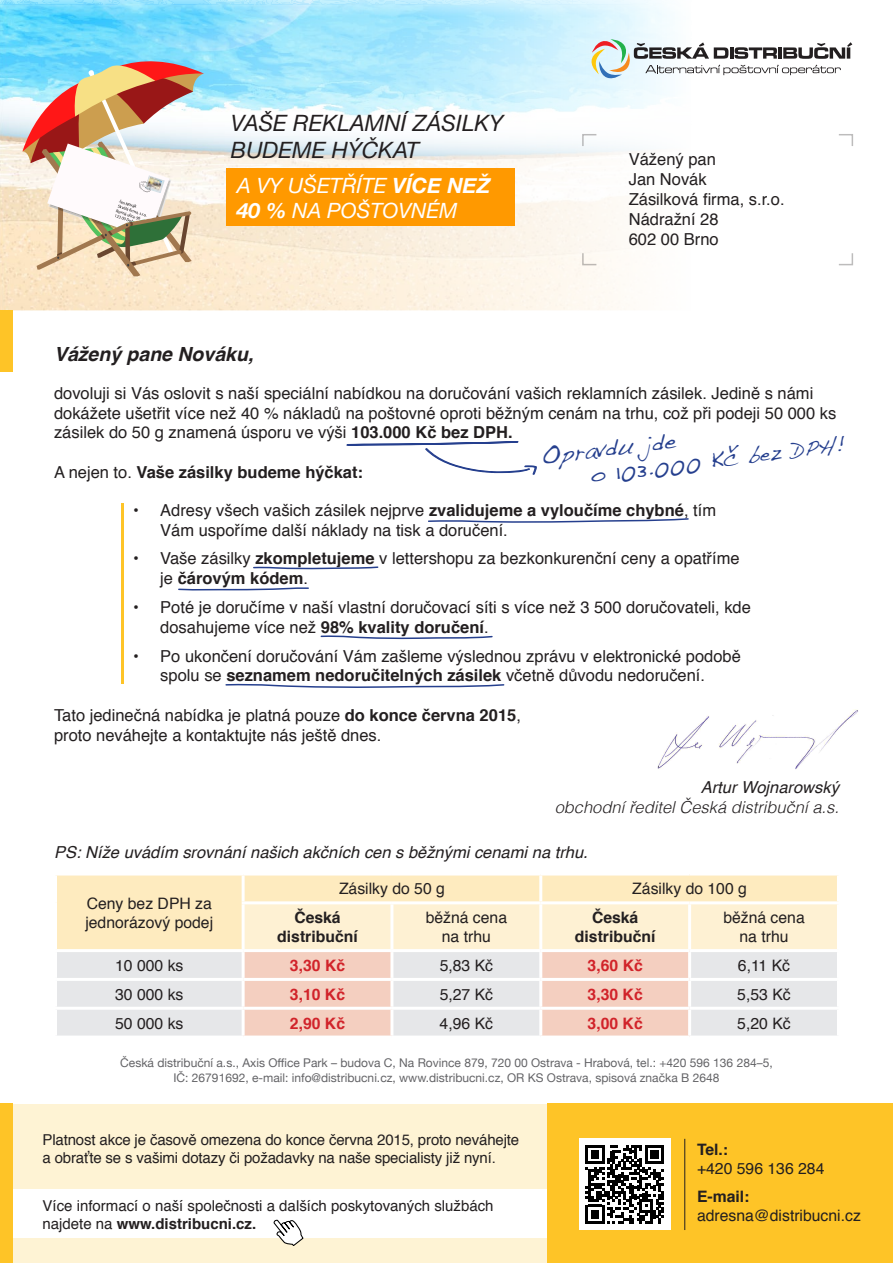
<style>
.page{position:relative;width:893px;height:1263px;background:#fff}
.page>*{position:absolute;margin:0;border:0;box-sizing:border-box;transform-origin:0 0}
.t1{font:24px/24px "Handwriting Dakota";color:#253f8e}
.t2{font:italic 22.5px/27px "Helvetica Neue";color:#231f20}
.t3{font:italic 21px/25.2px "Helvetica Neue";color:#fff}
.t4{font:italic 700 19.5px "Helvetica";color:#231f20}
.t5{font:16.5px/19.8px "Helvetica";color:#231f20}
.t6{font:italic 16.5px "Helvetica";color:#231f20}
.t7{font:italic 300 16.5px "Helvetica";color:#231f20}
.t8{font:700 16.5px "Helvetica";color:#231f20}
.t9{font:15.75px/18.9px "Helvetica";color:#231f20;text-align:center}
.t10{font:700 15.75px/18.9px "Helvetica";color:#231f20;text-align:center}
.t11{font:700 15.75px "Helvetica";color:#d1232a}
.t12{font:15px/18px "Helvetica";letter-spacing:-.01em;color:#231f20}
.t13{font:12px/14.4px "Helvetica Neue";color:#636366;text-align:center}
.t14{font:4.2px "Myriad Pro";color:#000}
.s1{font-weight:700}
.s2{font-weight:400}
.s3{font-size:21px}
</style>
<div class="page">
<div style="left:11px;top:1104px;width:882px;height:159px;background:#fef3d4"></div>
<hr style="left:121px;top:503px;width:2px;height:181px;background:#fec427">
<img style="left:0;top:0;width:667px;height:310px">
<div style="left:0;top:1189px;width:577px;height:49px;background:#fff"></div>
<div style="left:548px;top:1103px;width:345px;height:160px;background:#fec427"></div>
<div style="left:0;top:1104px;width:13px;height:159px;background:#fec427"></div>
<div style="left:0;top:310px;width:13px;height:62px;background:#fec427"></div>
<div style="left:579px;top:1139px;width:91px;height:91px;background:#fff"></div>
<svg style="left:586px;top:1145px;width:78px;height:78px"></svg>
<hr style="left:684px;top:1139px;width:1px;height:91px;background:#231f20">
<svg style="left:337px;top:0;width:515px;height:78px"></svg>
<div style="left:57px;top:875px;width:780px;height:74px;background:#feebbf"></div>
<div style="left:57px;top:952px;width:185px;height:83px;background:#e6e7e9"></div>
<svg style="left:245px;top:904px;width:592px;height:131px;background:#f3e3d4"></svg>
<hr style="left:242px;top:875px;width:3px;height:26px;background:#fff">
<hr style="left:539px;top:875px;width:3px;height:26px;background:#fff">
<hr style="left:242px;top:901px;width:150px;height:3px;background:#fff">
<hr style="left:242px;top:904px;width:3px;height:45px;background:#fff">
<hr style="left:392px;top:901px;width:149px;height:3px;background:#fff">
<hr style="left:390px;top:904px;width:3px;height:45px;background:#fff">
<hr style="left:541px;top:901px;width:149px;height:3px;background:#fff">
<hr style="left:539px;top:904px;width:3px;height:45px;background:#fff">
<hr style="left:690px;top:901px;width:150px;height:3px;background:#fff">
<hr style="left:688px;top:904px;width:3px;height:45px;background:#fff">
<hr style="left:243px;top:949px;width:149px;height:3px;background:#fff">
<hr style="left:392px;top:949px;width:149px;height:3px;background:#fff">
<hr style="left:390px;top:952px;width:3px;height:26px;background:#fff">
<hr style="left:541px;top:949px;width:149px;height:3px;background:#fff">
<hr style="left:539px;top:952px;width:3px;height:26px;background:#fff">
<hr style="left:690px;top:949px;width:150px;height:3px;background:#fff">
<hr style="left:688px;top:952px;width:3px;height:26px;background:#fff">
<hr style="left:54px;top:978px;width:189px;height:3px;background:#fff">
<hr style="left:243px;top:978px;width:149px;height:3px;background:#fff">
<hr style="left:392px;top:978px;width:149px;height:3px;background:#fff">
<hr style="left:390px;top:981px;width:3px;height:26px;background:#fff">
<hr style="left:541px;top:978px;width:149px;height:3px;background:#fff">
<hr style="left:539px;top:981px;width:3px;height:26px;background:#fff">
<hr style="left:690px;top:978px;width:150px;height:3px;background:#fff">
<hr style="left:688px;top:981px;width:3px;height:26px;background:#fff">
<hr style="left:54px;top:1007px;width:189px;height:3px;background:#fff">
<hr style="left:243px;top:1007px;width:149px;height:3px;background:#fff">
<hr style="left:392px;top:1007px;width:149px;height:3px;background:#fff">
<hr style="left:390px;top:1010px;width:3px;height:25px;background:#fff">
<hr style="left:541px;top:1007px;width:149px;height:3px;background:#fff">
<hr style="left:539px;top:1010px;width:3px;height:25px;background:#fff">
<hr style="left:690px;top:1007px;width:150px;height:3px;background:#fff">
<hr style="left:688px;top:1010px;width:3px;height:25px;background:#fff">
<div style="left:226px;top:168px;width:288px;height:57px;background:#f90"></div>
<svg style="left:428px;top:518px;width:261px;height:5px"></svg>
<svg style="left:320px;top:635px;width:173px;height:5px"></svg>
<svg style="left:225px;top:683px;width:280px;height:5px"></svg>
<svg style="left:253px;top:566px;width:126px;height:4px"></svg>
<svg style="left:178px;top:587px;width:131px;height:4px"></svg>
<svg style="left:346px;top:441px;width:191px;height:34px"></svg>
<svg style="left:581px;top:133px;width:272px;height:133px"></svg>
<svg style="left:0;top:0;width:317px;height:276px"></svg>
<img style="left:657px;top:709px;width:201px;height:61px">
<svg style="left:273px;top:1219px;width:31px;height:27px"></svg>
<p class="t14" style="left:120px;top:199px;width:19px;rotate:19deg">Jan Novák</p>
<p class="t14" style="left:117px;top:208px;width:27px;rotate:19deg">Rovná ulice 56</p>
<h2 class="t2" style="left:231px;top:111px;width:274px">VAŠE REKLAMNÍ ZÁSILKY<br>BUDEME HÝČKAT</h2>
<p class="t3" style="left:237px;top:174px;width:255px">A VY UŠETŘÍTE <span class="s1">VÍCE NEŽ<br>40 %</span> NA POŠTOVNÉM</p>
<p class="t5" style="left:629px;top:150px;width:157px">Vážený pan<br>Jan Novák<br>Zásilková firma, s.r.o.<br>Nádražní 28<br>602 00 Brno</p>
<p class="t4" style="left:54px;top:338px;width:201px">Vážený pane Nováku,</p>
<p class="t5" style="left:54px;top:384px;width:784px">dovoluji si Vás oslovit s naší speciální nabídkou na doručování vašich reklamních zásilek. Jedině s námi dokážete ušetřit více než 40 % nákladů na poštovné oproti běžným cenám na trhu, což při podeji 50 000 ks zásilek do 50 g znamená úsporu ve výši <span class="s1">103.000 Kč bez DPH.</span></p>
<p class="t8" style="left:54px;top:459px;width:311px"><span class="s2">A nejen to.</span> Vaše zásilky budeme hýčkat:</p>
<p class="t5" style="left:160px;top:501px;width:557px;text-indent:-27px">• Adresy všech vašich zásilek nejprve <span class="s1">zvalidujeme a vyloučíme chybné</span>, tím<br>Vám uspoříme další náklady na tisk a doručení.</p>
<p class="t5" style="left:160px;top:549px;width:581px;text-indent:-27px">• Vaše zásilky <span class="s1">zkompletujeme</span> v lettershopu za bezkonkurenční ceny a opatříme je <span class="s1">čárovým kódem</span>.</p>
<p class="t5" style="left:160px;top:598px;width:592px;text-indent:-27px">• Poté je doručíme v naší vlastní doručovací síti s více než 3 500 doručovateli, kde dosahujeme více než <span class="s1">98% kvality doručení</span>.</p>
<p class="t5" style="left:133px;top:646px;width:609px;text-align:center">• Po ukončení doručování Vám zašleme výslednou zprávu v elektronické podobě spolu se <span class="s1">seznamem nedoručitelných zásilek</span> včetně důvodu nedoručení.</p>
<p class="t5" style="left:54px;top:706px;width:468px">Tato jedinečná nabídka je platná pouze <span class="s1">do konce června 2015</span>, proto neváhejte a kontaktujte nás ještě dnes.</p>
<p class="t6" style="left:701px;top:774px;width:140px">Artur Wojnarowský</p>
<p class="t7" style="left:555px;top:793px;width:286px">obchodní ředitel Česká distribuční a.s.</p>
<h1 class="t1" style="left:586px;top:438px;width:258px;text-indent:-46px;rotate:-7deg">Opravdu jde<br>o 103.000 Kč <span class="s3">bez DPH!</span></h1>
<p class="t6" style="left:54px;top:839px;width:535px">PS: Níže uvádím srovnání našich akčních cen s běžnými cenami na trhu.</p>
<p class="t9" style="left:85px;top:894px;width:129px;text-align:left">Ceny bez DPH za jednorázový podej</p>
<p class="t9" style="left:339px;top:880px;width:107px">Zásilky do 50 g</p>
<p class="t9" style="left:632px;top:880px;width:116px">Zásilky do 100 g</p>
<p class="t10" style="left:277px;top:908px;width:82px">Česká distribuční</p>
<p class="t9" style="left:426px;top:909px;width:83px">běžná cena na trhu</p>
<p class="t10" style="left:575px;top:908px;width:82px">Česká distribuční</p>
<p class="t9" style="left:723px;top:909px;width:83px">běžná cena na trhu</p>
<p class="t9" style="left:115px;top:956px;width:70px">10 000 ks</p>
<p class="t11" style="left:290px;top:953px;width:57px">3,30 Kč</p>
<p class="t9" style="left:440px;top:956px;width:55px">5,83 Kč</p>
<p class="t11" style="left:588px;top:953px;width:57px">3,60 Kč</p>
<p class="t9" style="left:738px;top:956px;width:54px">6,11 Kč</p>
<p class="t9" style="left:115px;top:985px;width:70px">30 000 ks</p>
<p class="t11" style="left:290px;top:981px;width:57px">3,10 Kč</p>
<p class="t9" style="left:440px;top:985px;width:55px">5,27 Kč</p>
<p class="t11" style="left:588px;top:981px;width:57px">3,30 Kč</p>
<p class="t9" style="left:737px;top:985px;width:55px">5,53 Kč</p>
<p class="t9" style="left:115px;top:1014px;width:70px">50 000 ks</p>
<p class="t11" style="left:290px;top:1010px;width:57px">2,90 Kč</p>
<p class="t9" style="left:440px;top:1014px;width:55px">4,96 Kč</p>
<p class="t11" style="left:588px;top:1010px;width:57px">3,00 Kč</p>
<p class="t9" style="left:737px;top:1014px;width:55px">5,20 Kč</p>
<p class="t13" style="left:120px;top:1056px;width:654px">Česká distribuční a.s., Axis Office Park – budova C, Na Rovince 879, 720 00 Ostrava - Hrabová, tel.: +420 596 136 284–5,<br>IČ: 26791692, e-mail: info@distribucni.cz, www.distribucni.cz, OR KS Ostrava, spisová značka B 2648</p>
<p class="t12" style="left:43px;top:1131px;width:478px">Platnost akce je časově omezena do konce června 2015, proto neváhejte a obraťte se s vašimi dotazy či požadavky na naše specialisty již nyní.</p>
<p class="t10" style="left:697px;top:1140px;width:33px">Tel.:</p>
<p class="t9" style="left:697px;top:1159px;width:129px">+420 596 136 284</p>
<p class="t10" style="left:697px;top:1187px;width:54px">E-mail:</p>
<p class="t9" style="left:697px;top:1206px;width:165px">adresna@distribucni.cz</p>
<p class="t12" style="left:43px;top:1197px;width:453px">Více informací o naší společnosti a dalších poskytovaných službách najdete na <span class="s1">www.distribucni.cz.</span></p>
</div>
